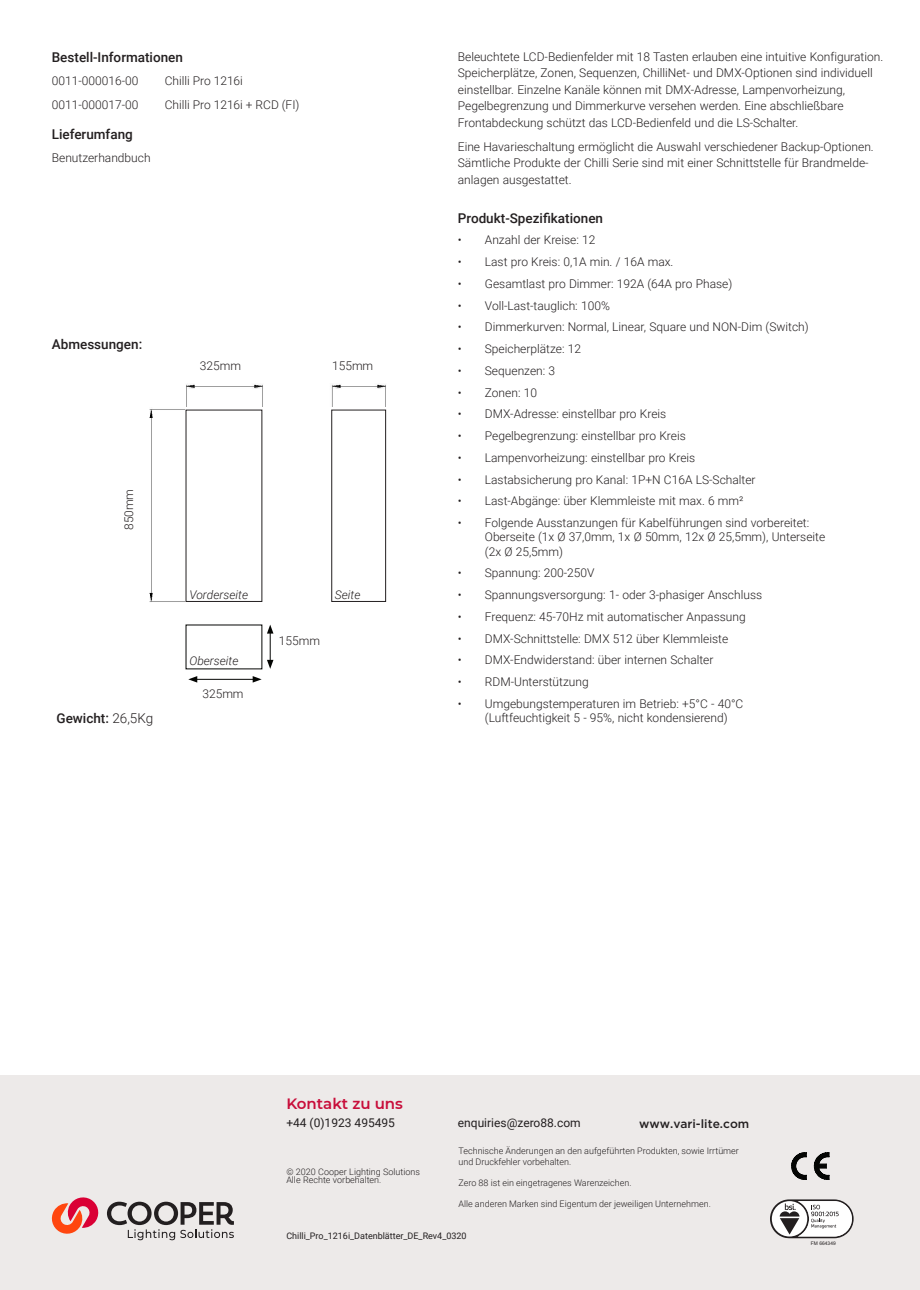
<style>
.page{position:relative;width:920px;height:1290px;background:#fff}
.page>*{position:absolute;margin:0;border:0;box-sizing:border-box;transform-origin:0 0}
._09_Backpage_Body{font:600 15px "Montserrat";color:#c80d3a}
.Code_Header{font:500 13.5px "Roboto";color:#231f20}
.Main_Paragraph{font:300 12px/16.5px "Roboto";color:#231f20}
.Codes_light{font:300 12px "Roboto";color:#231f20}
._09_Backpage_Body-2{font:12px "Roboto";color:#231f20}
.Codes_light-2{font:italic 300 12px "Roboto";color:#231f20}
.t1{font:500 12px "Gotham";color:#231f20}
._09_Backpage_Body-3{font:300 9px/7.6px "Roboto";color:#231f20}
._09_Backpage_Body-4{font:9px "Roboto";color:#231f20}
.t2{font:4.95px "Arial";color:#231f20}
.s1{font-weight:300}
</style>
<div class="page">
<div style="left:0;top:1075px;width:920px;height:215px;background:#edeae9"></div>
<svg style="left:52px;top:1197px;width:47px;height:37px"></svg>
<svg style="left:107px;top:1202px;width:127px;height:38px"></svg>
<img style="left:149px;top:384px;width:237px;height:218px">
<svg style="left:791px;top:1152px;width:38px;height:27px"></svg>
<svg style="left:770px;top:1199px;width:84px;height:39px;background:#c7c6c6"></svg>
<hr style="left:195px;top:679px;width:60px;height:1px;background:#040503">
<svg style="left:188px;top:676px;width:9px;height:7px"></svg>
<svg style="left:253px;top:676px;width:9px;height:7px"></svg>
<hr style="left:270px;top:631px;width:1px;height:31px;background:#040503">
<svg style="left:267px;top:625px;width:6px;height:9px"></svg>
<svg style="left:267px;top:660px;width:6px;height:9px"></svg>
<div style="left:185px;top:407px;width:84px;height:208px;background:#fff"></div>
<div style="left:324px;top:407px;width:90px;height:208px;background:#fff"></div>
<div style="left:331px;top:410px;width:55px;height:192px;border:1px solid #231f20"></div>
<p class="Code_Header" style="left:52px;top:48px;width:133px">Bestell-Informationen</p>
<p class="Codes_light" style="left:52px;top:73px;width:88px">0011-000016-00</p>
<p class="Codes_light" style="left:165px;top:73px;width:80px">Chilli Pro 1216i</p>
<p class="Codes_light" style="left:52px;top:96px;width:88px">0011-000017-00</p>
<p class="Codes_light" style="left:165px;top:96px;width:136px">Chilli Pro 1216i + RCD (FI)</p>
<p class="Code_Header" style="left:52px;top:125px;width:83px">Lieferumfang</p>
<p class="Codes_light" style="left:52px;top:150px;width:100px">Benutzerhandbuch</p>
<p class="Code_Header" style="left:52px;top:335px;width:92px">Abmessungen:</p>
<p class="Codes_light" style="left:200px;top:357px;width:43px">325mm</p>
<p class="Codes_light" style="left:332px;top:357px;width:43px">155mm</p>
<p class="Codes_light" style="left:121px;top:530px;width:43px;rotate:-90deg">850mm</p>
<p class="Code_Header" style="left:56px;top:709px;width:98px">Gewicht: <span class="s1">26,5Kg</span></p>
<p class="Codes_light-2" style="left:189px;top:587px;width:60px">Vorderseite</p>
<p class="Codes_light-2" style="left:189px;top:652px;width:51px">Oberseite</p>
<p class="Codes_light" style="left:202px;top:686px;width:43px">325mm</p>
<p class="Codes_light" style="left:279px;top:632px;width:43px">155mm</p>
<p class="Codes_light-2" style="left:335px;top:587px;width:27px">Seite</p>
<p class="Main_Paragraph" style="left:458px;top:48px;width:427px">Beleuchtete LCD-Bedienfelder mit 18 Tasten erlauben eine intuitive Konfiguration.<br>Speicherplätze, Zonen, Sequenzen, ChilliNet- und DMX-Optionen sind individuell einstellbar. Einzelne Kanäle können mit DMX-Adresse, Lampenvorheizung, Pegelbegrenzung und Dimmerkurve versehen werden. Eine abschließbare Frontabdeckung schützt das LCD-Bedienfeld und die LS-Schalter.</p>
<p class="Main_Paragraph" style="left:458px;top:138px;width:417px">Eine Havarieschaltung ermöglicht die Auswahl verschiedener Backup-Optionen.<br>Sämtliche Produkte der Chilli Serie sind mit einer Schnittstelle für Brandmelde&shy;anlagen ausgestattet.</p>
<p class="Code_Header" style="left:458px;top:208px;width:147px">Produkt-Spezifikationen</p>
<p class="Main_Paragraph" style="left:458px;top:231px;width:139px">• Anzahl der Kreise: 12</p>
<p class="Main_Paragraph" style="left:458px;top:253px;width:217px">• Last pro Kreis: 0,1A min. / 16A max.</p>
<p class="Main_Paragraph" style="left:458px;top:275px;width:276px">• Gesamtlast pro Dimmer: 192A (64A pro Phase)</p>
<p class="Main_Paragraph" style="left:458px;top:297px;width:153px">• Voll-Last-tauglich: 100%</p>
<p class="Main_Paragraph" style="left:458px;top:318px;width:352px">• Dimmerkurven: Normal, Linear, Square und NON-Dim (Switch)</p>
<p class="Main_Paragraph" style="left:458px;top:340px;width:125px">• Speicherplätze: 12</p>
<p class="Main_Paragraph" style="left:458px;top:362px;width:99px">• Sequenzen: 3</p>
<p class="Main_Paragraph" style="left:458px;top:384px;width:81px">• Zonen: 10</p>
<p class="Main_Paragraph" style="left:458px;top:405px;width:210px">• DMX-Adresse: einstellbar pro Kreis</p>
<p class="Main_Paragraph" style="left:458px;top:427px;width:229px">• Pegelbegrenzung: einstellbar pro Kreis</p>
<p class="Main_Paragraph" style="left:458px;top:449px;width:239px">• Lampenvorheizung: einstellbar pro Kreis</p>
<p class="Main_Paragraph" style="left:458px;top:471px;width:299px">• Lastabsicherung pro Kanal: 1P+N C16A LS-Schalter</p>
<p class="Main_Paragraph" style="left:458px;top:492px;width:287px">• Last-Abgänge: über Klemmleiste mit max. 6 mm²</p>
<p class="Main_Paragraph" style="left:485px;top:515px;width:342px;line-height:14.2px;text-indent:-27px">• Folgende Ausstanzungen für Kabelführungen sind vorbereitet:<br>Oberseite (1x Ø 37,0mm, 1x Ø 50mm, 12x Ø 25,5mm), Unterseite (2x Ø 25,5mm)</p>
<p class="Main_Paragraph" style="left:458px;top:564px;width:138px">• Spannung: 200-250V</p>
<p class="Main_Paragraph" style="left:458px;top:586px;width:306px">• Spannungsversorgung: 1- oder 3-phasiger Anschluss</p>
<p class="Main_Paragraph" style="left:458px;top:608px;width:289px">• Frequenz: 45-70Hz mit automatischer Anpassung</p>
<p class="Main_Paragraph" style="left:458px;top:630px;width:272px">• DMX-Schnittstelle: DMX 512 über Klemmleiste</p>
<p class="Main_Paragraph" style="left:458px;top:651px;width:257px">• DMX-Endwiderstand: über internen Schalter</p>
<p class="Main_Paragraph" style="left:458px;top:673px;width:132px">• RDM-Unterstützung</p>
<p class="Main_Paragraph" style="left:485px;top:696px;width:260px;line-height:14.2px;text-indent:-27px">• Umgebungstemperaturen im Betrieb: +5°C - 40°C (Luftfeuchtigkeit 5 - 95%, nicht kondensierend)</p>
<p class="_09_Backpage_Body" style="left:286px;top:1093px;width:118px">Kontakt zu uns</p>
<p class="_09_Backpage_Body-2" style="left:286px;top:1115px;width:110px">+44 (0)1923 495495</p>
<p class="_09_Backpage_Body-3" style="left:286px;top:1168px;width:135px">© 2020 Cooper Lighting Solutions<br>Alle Rechte vorbehalten.</p>
<p class="_09_Backpage_Body-2" style="left:458px;top:1115px;width:124px">enquiries@zero88.com</p>
<p class="t1" style="left:639px;top:1116px;width:112px">www.vari-lite.com</p>
<p class="_09_Backpage_Body-3" style="left:458px;top:1145px;width:282px;line-height:10.8px">Technische Änderungen an den aufgeführten Produkten, sowie Irrtümer und Druckfehler vorbehalten.</p>
<p class="_09_Backpage_Body-3" style="left:458px;top:1179px;width:175px">Zero 88 ist ein eingetragenes Warenzeichen.</p>
<p class="_09_Backpage_Body-3" style="left:458px;top:1199px;width:254px">Alle anderen Marken sind Eigentum der jeweiligen Unternehmen.</p>
<p class="_09_Backpage_Body-4" style="left:286px;top:1230px;width:182px">Chilli_Pro_1216i_Datenblätter_DE_Rev4_0320</p>
<p class="t2" style="left:811px;top:1239px;width:26px">FM 664349</p>
</div>
